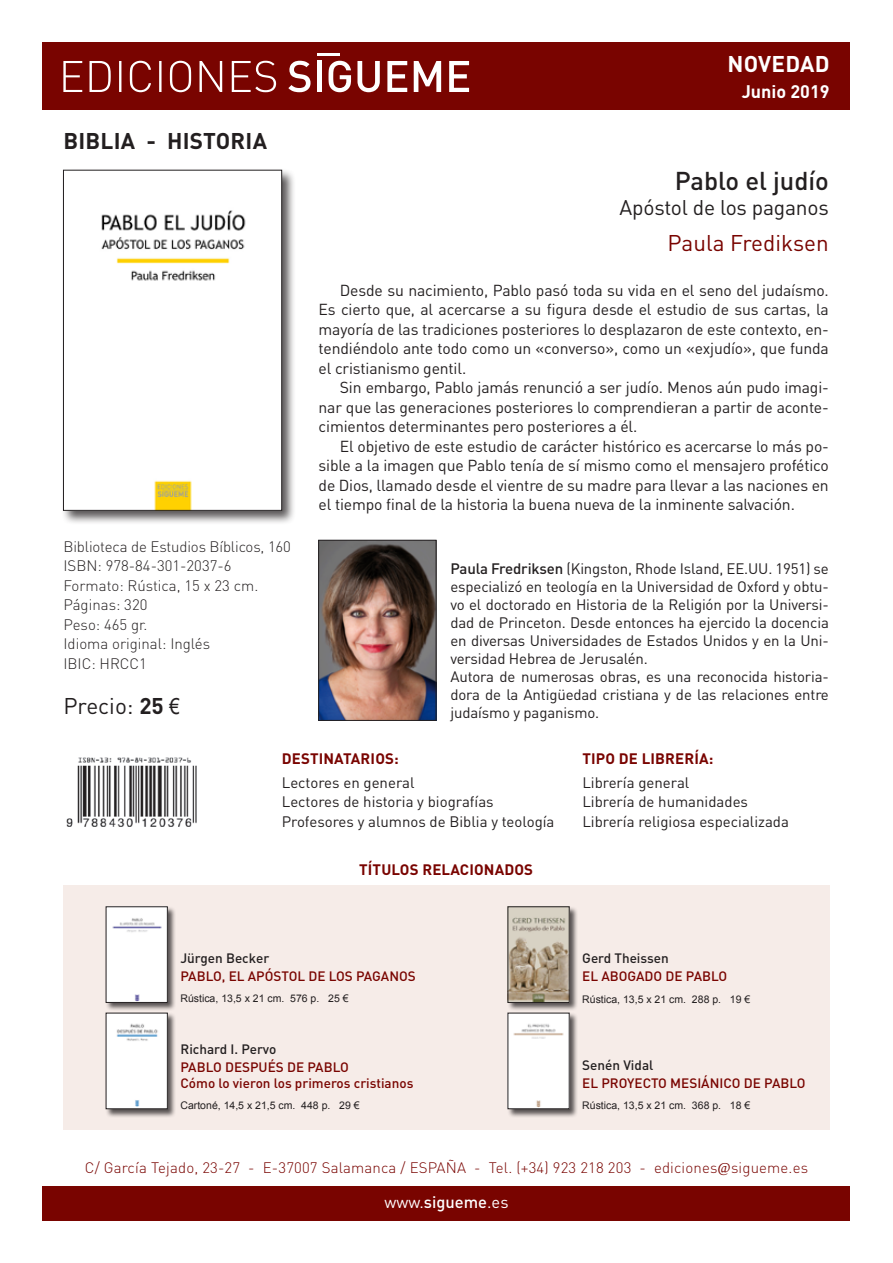
<style>
.page{position:relative;width:893px;height:1263px;background:#fff}
.page>*{position:absolute;margin:0;border:0;box-sizing:border-box;transform-origin:0 0}
.t1{font:500 25.5px "DIN Pro";color:#231f20}
.t2{font:700 22.5px "DIN Pro";letter-spacing:.01em;color:#231f20}
.t3{font:22.5px "DIN Pro";color:#790400}
.t4{font:22.5px "DIN Pro";color:#231f20}
.t5{font:700 22.5px "DIN Pro";letter-spacing:.01em;color:#fff}
.t6{font:21px "DIN Pro";letter-spacing:-.01em;color:#231f20}
.t7{font:700 18px "DIN Pro";color:#fff}
.t8{font:16.5px "DIN Pro";color:#fff}
.t9{font:15.75px/19.5px "DIN Pro";letter-spacing:-.01em;color:#231f20;text-align:justify}
.t10{font:15px/18px "DIN Pro";letter-spacing:-.01em;color:#231f20}
.t11{font:300 15px/19.5px "DIN Pro";color:#231f20}
.t12{font:300 15px "DIN Pro";letter-spacing:.01em;color:#790400}
.t13{font:700 15px "DIN Pro";letter-spacing:.01em;color:#790400}
.t14{font:500 13.5px/15.8px "DIN Pro";color:#790400}
.t15{font:500 13.5px "DIN Pro";color:#231f20}
.t16{font:10.5px "Arial";color:#231f20}
.s1{font-weight:700}
.s2{font-family:"Arial Narrow"}
.s3{font-weight:500}
.s4{font-family:"Sakkal Majalla";font-weight:400;font-size:19.5px}
</style>
<div class="page">
<div style="left:43px;top:1186px;width:807px;height:34px;background:#790400"></div>
<div style="left:43px;top:43px;width:807px;height:67px;background:#790400"></div>
<hr style="left:317px;top:53px;width:23px;height:3px;background:#fff">
<svg style="left:288px;top:61px;width:23px;height:31px"></svg>
<div style="left:317px;top:61px;width:5px;height:31px;background:#fff"></div>
<svg style="left:329px;top:61px;width:22px;height:31px"></svg>
<svg style="left:357px;top:61px;width:23px;height:31px"></svg>
<svg style="left:387px;top:61px;width:20px;height:31px"></svg>
<svg style="left:414px;top:61px;width:27px;height:31px"></svg>
<svg style="left:449px;top:61px;width:20px;height:31px"></svg>
<svg style="left:63px;top:61px;width:213px;height:31px"></svg>
<div style="left:61px;top:168px;width:235px;height:357px;background:#231f20;opacity:.75"></div>
<img style="left:65px;top:172px;width:215px;height:336px">
<div style="left:63px;top:170px;width:219px;height:340px;border:1px solid #231f20"></div>
<img style="left:321px;top:542px;width:113px;height:176px">
<div style="left:319px;top:540px;width:117px;height:180px;border:1px solid #231f20"></div>
<div style="left:63px;top:885px;width:767px;height:245px;background:#f6ece8"></div>
<img style="left:66px;top:757px;width:131px;height:69px">
<div style="left:507px;top:906px;width:71px;height:105px;background:#231f20;opacity:.75"></div>
<img style="left:510px;top:909px;width:57px;height:91px">
<div style="left:106px;top:1012px;width:70px;height:106px;background:#231f20;opacity:.75"></div>
<img style="left:108px;top:1015px;width:57px;height:92px">
<div style="left:106px;top:906px;width:70px;height:105px;background:#231f20;opacity:.75"></div>
<img style="left:108px;top:909px;width:57px;height:91px">
<div style="left:507px;top:1012px;width:71px;height:106px;background:#231f20;opacity:.75"></div>
<img style="left:510px;top:1015px;width:57px;height:92px">
<h2 class="t5" style="left:727px;top:49px;width:104px">NOVEDAD</h2>
<h2 class="t2" style="left:63px;top:126px;width:205px">BIBLIA - HISTORIA</h2>
<p class="t11" style="left:63px;top:536px;width:229px">Biblioteca de Estudios Bíblicos, 160<br>ISBN: 978-84-301-2037-6<br>Formato: Rústica, 15 x 23 cm.<br>Páginas: 320<br>Peso: 465 gr.<br>Idioma original: Inglés<br>IBIC: HRCC1</p>
<h2 class="t4" style="left:63px;top:690px;width:118px">Precio: <span class="s1">25</span> <span class="s2">€</span></h2>
<p class="t7" style="left:742px;top:80px;width:89px">Junio 2019</p>
<h1 class="t1" style="left:675px;top:163px;width:156px">Pablo el judío</h1>
<h3 class="t6" style="left:620px;top:193px;width:211px">Apóstol de los paganos</h3>
<h2 class="t3" style="left:668px;top:227px;width:163px">Paula Frediksen</h2>
<p class="t9" style="left:319px;top:280px;width:512px;text-indent:21px">Desde su nacimiento, Pablo pasó toda su vida en el seno del judaísmo.<br>Es cierto que, al acercarse a su figura desde el estudio de sus cartas, la mayoría de las tradiciones posteriores lo desplazaron de este contexto, en&shy;tendiéndolo ante todo como un «converso», como un «exjudío», que funda el cristianismo gentil.</p>
<p class="t9" style="left:319px;top:377px;width:512px;text-indent:21px">Sin embargo, Pablo jamás renunció a ser judío. Menos aún pudo imagi&shy;nar que las generaciones posteriores lo comprendieran a partir de aconte&shy;cimientos determinantes pero posteriores a él.</p>
<p class="t9" style="left:319px;top:436px;width:512px;text-indent:21px">El objetivo de este estudio de carácter histórico es acercarse lo más po&shy;sible a la imagen que Pablo tenía de sí mismo como el mensajero profético de Dios, llamado desde el vientre de su madre para llevar a las naciones en el tiempo final de la historia la buena nueva de la inminente salvación.</p>
<p class="t10" style="left:450px;top:558px;width:380px"><span class="s3">Paula Fredriksen</span> (Kingston, Rhode Island, EE.UU. 1951) se especializó en teología en la Universidad de Oxford y obtu&shy;vo el doctorado en Historia de la Religión por la Universi&shy;dad de Princeton. Desde entonces ha ejercido la docencia en diversas Universidades de Estados Unidos y en la Uni&shy;versidad Hebrea de Jerusalén.<br>Autora de numerosas obras, es una reconocida historia&shy;dora de la Antigüedad cristiana y de las relaciones entre judaísmo y paganismo.</p>
<p class="t13" style="left:282px;top:749px;width:119px">DESTINATARIOS:</p>
<p class="t10" style="left:282px;top:772px;width:274px;line-height:19.5px">Lectores en general<br>Lectores de historia y biografías<br>Profesores y alumnos de Biblia y teología</p>
<p class="t13" style="left:359px;top:859px;width:175px">TÍTULOS RELACIONADOS</p>
<p class="t13" style="left:582px;top:749px;width:133px">TIPO DE LIBRERÍA:</p>
<p class="t10" style="left:582px;top:772px;width:208px;line-height:19.5px">Librería general<br>Librería de humanidades<br>Librería religiosa especializada</p>
<p class="t15" style="left:180px;top:949px;width:90px">Jürgen Becker</p>
<p class="t14" style="left:180px;top:968px;width:237px">PABLO, EL APÓSTOL DE LOS PAGANOS</p>
<p class="t16" style="left:180px;top:992px;width:170px">Rústica, 13,5 x 21 cm. 576 p. 25 €</p>
<p class="t15" style="left:180px;top:1040px;width:97px">Richard I. Pervo</p>
<p class="t14" style="left:180px;top:1058px;width:234px">PABLO DESPUÉS DE PABLO<br>Cómo lo vieron los primeros cristianos</p>
<p class="t16" style="left:180px;top:1098px;width:181px">Cartoné, 14,5 x 21,5 cm. 448 p. 29 €</p>
<p class="t15" style="left:582px;top:949px;width:88px">Gerd Theissen</p>
<p class="t14" style="left:582px;top:968px;width:146px">EL ABOGADO DE PABLO</p>
<p class="t16" style="left:582px;top:992px;width:170px">Rústica, 13,5 x 21 cm. 288 p. 19 €</p>
<p class="t15" style="left:582px;top:1056px;width:73px">Senén Vidal</p>
<p class="t14" style="left:582px;top:1074px;width:225px">EL PROYECTO MESIÁNICO DE PABLO</p>
<p class="t16" style="left:582px;top:1098px;width:170px">Rústica, 13,5 x 21 cm. 368 p. 18 €</p>
<p class="t12" style="left:85px;top:1157px;width:725px">C/ García Tejado, 23-27 - E-37007 Salamanca / ESPAÑA - Tel. (+34) 923 218 203 - ediciones<span class="s4">@</span>sigueme.es</p>
<p class="t8" style="left:384px;top:1191px;width:126px">www.<span class="s3">sigueme</span>.es</p>
</div>
